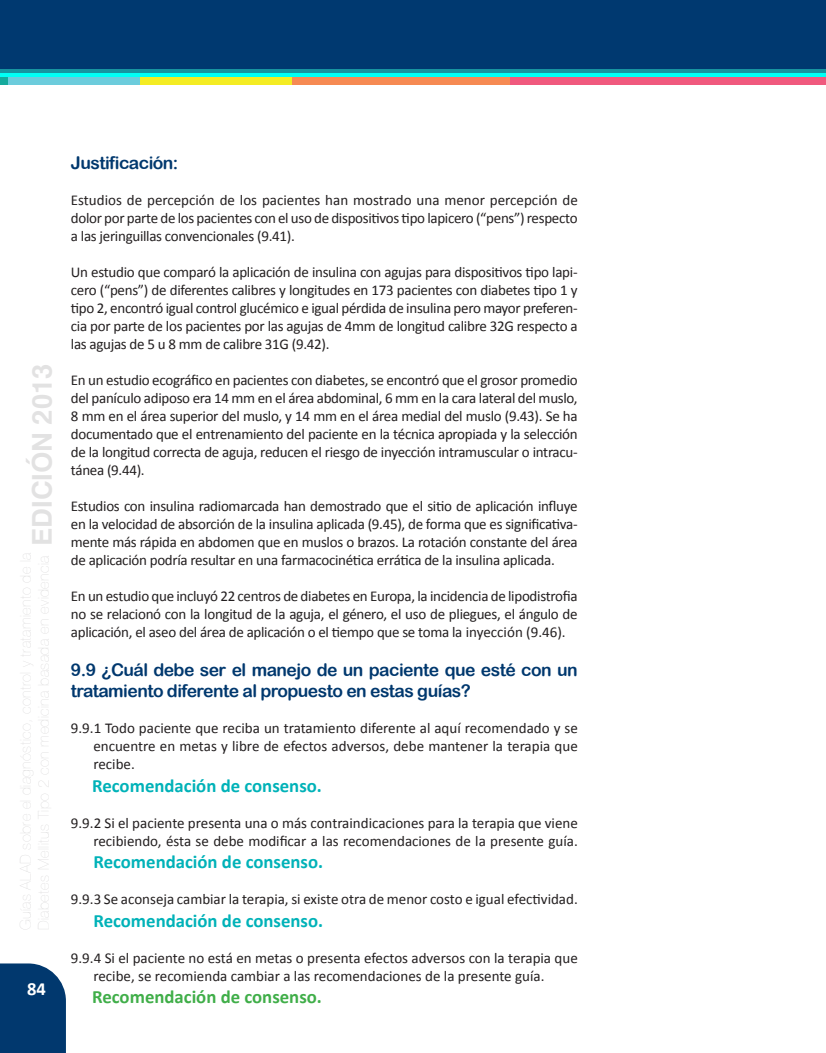
<style>
.page{position:relative;width:826px;height:1053px;background:#fff}
.page>*{position:absolute;margin:0;border:0;box-sizing:border-box;transform-origin:0 0}
.texto_corrido{font:700 18.75px "Calibri";color:#00b2b8}
.texto_corrido-2{font:700 18.75px "Calibri";color:#40ae49}
.t1{font:700 18.5px "Calibri";color:#fff}
.texto_corrido-3{font:17.5px/21px "Arial Rounded MT Bold";letter-spacing:-.03em;color:#01386e}
.texto_corrido-4{font:15px/18px "Calibri";letter-spacing:-.01em;color:#231f20;text-align:justify}
</style>
<div class="page">
<svg style="left:0;top:963px;width:66px;height:89px;background:#0f4376"></svg>
<div style="left:0;top:68px;width:826px;height:6px;background:#1794a0"></div>
<svg style="left:0;top:74px;width:826px;height:4px;background:#36e4d4"></svg>
<div style="left:0;top:0;width:825px;height:69px;background:#003970"></div>
<div style="left:509px;top:78px;width:317px;height:7px;background:#f0597e"></div>
<div style="left:291px;top:78px;width:218px;height:7px;background:#f68a53"></div>
<div style="left:139px;top:78px;width:152px;height:7px;background:#f4ec23"></div>
<div style="left:8px;top:78px;width:131px;height:7px;background:#6cccdc"></div>
<div style="left:0;top:78px;width:8px;height:7px;background:#15aa9d"></div>
<hr style="left:825px;top:0;width:1px;height:68px;background:#003970">
<p class="t1" style="left:27px;top:977px;width:20px">84</p>
<p class="texto_corrido-3" style="left:71px;top:152px;width:109px">Justificación:</p>
<p class="texto_corrido-4" style="left:71px;top:191px;width:508px">Estudios de percepción de los pacientes han mostrado una menor percepción de dolor por parte de los pacientes con el uso de dispositivos tipo lapicero (“pens”) respecto a las jeringuillas convencionales (9.41).</p>
<p class="texto_corrido-4" style="left:71px;top:263px;width:508px">Un estudio que comparó la aplicación de insulina con agujas para dispositivos tipo lapi&shy;cero (“pens”) de diferentes calibres y longitudes en 173 pacientes con diabetes tipo 1 y tipo 2, encontró igual control glucémico e igual pérdida de insulina pero mayor preferen&shy;cia por parte de los pacientes por las agujas de 4mm de longitud calibre 32G respecto a las agujas de 5 u 8 mm de calibre 31G (9.42).</p>
<p class="texto_corrido-4" style="left:71px;top:371px;width:508px">En un estudio ecográfico en pacientes con diabetes, se encontró que el grosor promedio del panículo adiposo era 14 mm en el área abdominal, 6 mm en la cara lateral del muslo, 8 mm en el área superior del muslo, y 14 mm en el área medial del muslo (9.43). Se ha documentado que el entrenamiento del paciente en la técnica apropiada y la selección de la longitud correcta de aguja, reducen el riesgo de inyección intramuscular o intracu&shy;tánea (9.44).</p>
<p class="texto_corrido-4" style="left:71px;top:497px;width:508px">Estudios con insulina radiomarcada han demostrado que el sitio de aplicación influye en la velocidad de absorción de la insulina aplicada (9.45), de forma que es significativa&shy;mente más rápida en abdomen que en muslos o brazos. La rotación constante del área de aplicación podría resultar en una farmacocinética errática de la insulina aplicada.</p>
<p class="texto_corrido-4" style="left:71px;top:587px;width:508px">En un estudio que incluyó 22 centros de diabetes en Europa, la incidencia de lipodistrofia no se relacionó con la longitud de la aguja, el género, el uso de pliegues, el ángulo de aplicación, el aseo del área de aplicación o el tiempo que se toma la inyección (9.46).</p>
<p class="texto_corrido-3" style="left:71px;top:659px;width:508px">9.9 ¿Cuál debe ser el manejo de un paciente que esté con un tratamiento diferente al propuesto en estas guías?</p>
<p class="texto_corrido-4" style="left:93px;top:719px;width:486px;text-indent:-22px">9.9.1 Todo paciente que reciba un tratamiento diferente al aquí recomendado y se encuentre en metas y libre de efectos adversos, debe mantener la terapia que recibe.</p>
<p class="texto_corrido" style="left:92px;top:773px;width:231px">Recomendación de consenso.</p>
<p class="texto_corrido-4" style="left:71px;top:813px;width:508px;text-align:right">9.9.2 Si el paciente presenta una o más contraindicaciones para la terapia que viene recibiendo, ésta se debe modificar a las recomendaciones de la presente guía.</p>
<p class="texto_corrido" style="left:93px;top:849px;width:231px">Recomendación de consenso.</p>
<p class="texto_corrido-4" style="left:71px;top:890px;width:508px">9.9.3 Se aconseja cambiar la terapia, si existe otra de menor costo e igual efectividad.</p>
<p class="texto_corrido" style="left:93px;top:908px;width:231px">Recomendación de consenso.</p>
<p class="texto_corrido-4" style="left:93px;top:948px;width:486px;text-indent:-22px">9.9.4 Si el paciente no está en metas o presenta efectos adversos con la terapia que recibe, se recomienda cambiar a las recomendaciones de la presente guía.</p>
<p class="texto_corrido-2" style="left:92px;top:984px;width:231px">Recomendación de consenso.</p>
</div>
